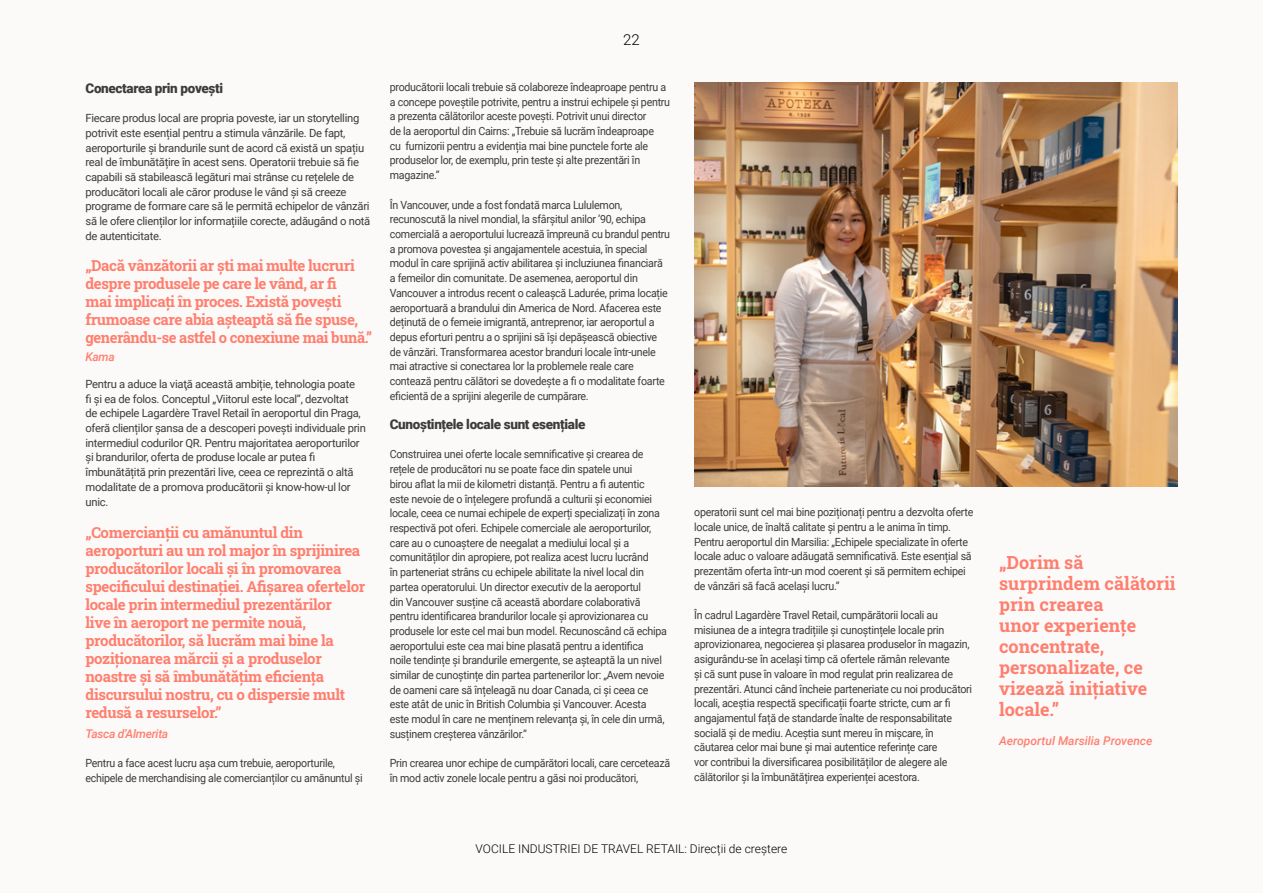
<style>
.page{position:relative;width:1263px;height:893px;background:#fcf9f9}
.page>*{position:absolute;margin:0;border:0;box-sizing:border-box;transform-origin:0 0}
.t1{font:18px/21px "Roboto Slab";color:#ff7f6e}
.t2{font:15px/18px "Roboto Slab";letter-spacing:-.025em;color:#ff7f6e}
.t3{font:300 15px "Roboto";color:#000}
.t4{font:900 13.5px "Roboto";letter-spacing:-.025em;color:#3c3c3b}
.t5{font:300 12px "Roboto";color:#000}
.t6{font:italic 500 12px "Roboto";color:#ff7f6e}
.t7{font:italic 500 12px "Roboto";letter-spacing:-.025em;color:#ff7f6e}
.t8{font:11.25px/14.7px "Roboto";letter-spacing:-.025em;color:#3c3c3b;scale:.95 1}
.t9{font:11.25px/14.7px "Roboto";letter-spacing:-.025em;color:#3c3c3b}
</style>
<div class="page">
<img style="left:694px;top:83px;width:483px;height:403px">
<p class="t4" style="left:86px;top:78px;width:139px">Conectarea prin povești</p>
<p class="t9" style="left:86px;top:110px;width:286px">Fiecare produs local are propria poveste, iar un storytelling potrivit este esențial pentru a stimula vânzările. De fapt, aeroporturile și brandurile sunt de acord că există un spațiu real de îmbunătățire în acest sens. Operatorii trebuie să fie capabili să stabilească legături mai strânse cu rețelele de producători locali ale căror produse le vând și să creeze programe de formare care să le permită echipelor de vânzări să le ofere clienților lor informațiile corecte, adăugând o notă de autenticitate.</p>
<h2 class="t2" style="left:86px;top:256px;width:288px">„Dacă vânzătorii ar ști mai multe lucruri despre produsele pe care le vând, ar fi<br>mai implicați în proces. Există povești frumoase care abia așteaptă să fie spuse, generându-se astfel o conexiune mai bună.”</h2>
<p class="t6" style="left:86px;top:349px;width:31px">Kama</p>
<p class="t9" style="left:86px;top:376px;width:282px">Pentru a aduce la viaţă această ambiție, tehnologia poate<br>fi şi ea de folos. Conceptul „Viitorul este local”, dezvoltat<br>de echipele Lagardère Travel Retail în aeroportul din Praga, oferă clienților șansa de a descoperi povești individuale prin intermediul codurilor QR. Pentru majoritatea aeroporturilor și brandurilor, oferta de produse locale ar putea fi îmbunătățită prin prezentări live, ceea ce reprezintă o altă modalitate de a promova producătorii și know-how-ul lor unic.</p>
<p class="t2" style="left:86px;top:523px;width:281px">„Comercianții cu amănuntul din aeroporturi au un rol major în sprijinirea producătorilor locali și în promovarea specificului destinației. Afișarea ofertelor locale prin intermediul prezentărilor<br>live în aeroport ne permite nouă, producătorilor, să lucrăm mai bine la poziționarea mărcii și a produselor noastre și să îmbunătățim eficiența discursului nostru, cu o dispersie mult redusă a resurselor.”</p>
<p class="t7" style="left:86px;top:725px;width:84px">Tasca d’Almerita</p>
<p class="t8" style="left:86px;top:755px;width:293px">Pentru a face acest lucru aşa cum trebuie, aeroporturile, echipele de merchandising ale comercianților cu amănuntul și</p>
<h2 class="t3" style="left:623px;top:29px;width:18px">22</h2>
<p class="t8" style="left:390px;top:79px;width:297px">producătorii locali trebuie să colaboreze îndeaproape pentru a a concepe poveștile potrivite, pentru a instrui echipele și pentru a prezenta călătorilor aceste povești. Potrivit unui director<br>de la aeroportul din Cairns: „Trebuie să lucrăm îndeaproape<br>cu furnizorii pentru a evidenția mai bine punctele forte ale produselor lor, de exemplu, prin teste și alte prezentări în magazine.”</p>
<p class="t8" style="left:390px;top:197px;width:297px">În Vancouver, unde a fost fondată marca Lululemon, recunoscută la nivel mondial, la sfârșitul anilor ’90, echipa comercială a aeroportului lucrează împreună cu brandul pentru a promova povestea și angajamentele acestuia, în special modul în care sprijină activ abilitarea și incluziunea financiară a femeilor din comunitate. De asemenea, aeroportul din Vancouver a introdus recent o caleaşcă Ladurée, prima locație aeroportuară a brandului din America de Nord. Afacerea este deținută de o femeie imigrantă, antreprenor, iar aeroportul a depus eforturi pentru a o sprijini să își depășească obiective de vânzări. Transformarea acestor branduri locale într-unele mai atractive si conectarea lor la problemele reale care contează pentru călători se dovedește a fi o modalitate foarte eficientă de a sprijini alegerile de cumpărare.</p>
<p class="t4" style="left:390px;top:415px;width:197px">Cunoștințele locale sunt esențiale</p>
<p class="t8" style="left:390px;top:447px;width:293px">Construirea unei oferte locale semnificative și crearea de rețele de producători nu se poate face din spatele unui<br>birou aflat la mii de kilometri distanță. Pentru a fi autentic<br>este nevoie de o înțelegere profundă a culturii și economiei locale, ceea ce numai echipele de experți specializați în zona respectivă pot oferi. Echipele comerciale ale aeroporturilor, care au o cunoaștere de neegalat a mediului local și a comunităților din apropiere, pot realiza acest lucru lucrând<br>în parteneriat strâns cu echipele abilitate la nivel local din partea operatorului. Un director executiv de la aeroportul<br>din Vancouver susține că această abordare colaborativă pentru identificarea brandurilor locale și aprovizionarea cu produsele lor este cel mai bun model. Recunoscând că echipa aeroportului este cea mai bine plasată pentru a identifica noile tendințe și brandurile emergente, se așteaptă la un nivel similar de cunoștințe din partea partenerilor lor: „Avem nevoie de oameni care să înțeleagă nu doar Canada, ci și ceea ce este atât de unic în British Columbia și Vancouver. Acesta este modul în care ne menținem relevanța și, în cele din urmă, susținem creșterea vânzărilor.”</p>
<p class="t8" style="left:390px;top:755px;width:297px">Prin crearea unor echipe de cumpărători locali, care cercetează în mod activ zonele locale pentru a găsi noi producători,</p>
<p class="t8" style="left:694px;top:504px;width:295px">operatorii sunt cel mai bine poziționați pentru a dezvolta oferte locale unice, de înaltă calitate și pentru a le anima în timp.<br>Pentru aeroportul din Marsilia: „Echipele specializate în oferte locale aduc o valoare adăugată semnificativă. Este esențial să prezentăm oferta într-un mod coerent și să permitem echipei de vânzări să facă acelaşi lucru.”</p>
<p class="t8" style="left:694px;top:607px;width:294px">În cadrul Lagardère Travel Retail, cumpărătorii locali au misiunea de a integra tradițiile și cunoștințele locale prin aprovizionarea, negocierea și plasarea produselor în magazin, asigurându-se în același timp că ofertele rămân relevante<br>și că sunt puse în valoare în mod regulat prin realizarea de prezentări. Atunci când încheie parteneriate cu noi producători locali, aceștia respectă specificații foarte stricte, cum ar fi angajamentul față de standarde înalte de responsabilitate socială și de mediu. Aceștia sunt mereu în mișcare, în căutarea celor mai bune și mai autentice referințe care<br>vor contribui la diversificarea posibilităților de alegere ale călătorilor și la îmbunătățirea experienței acestora.</p>
<p class="t5" style="left:476px;top:840px;width:313px">VOCILE INDUSTRIEI DE TRAVEL RETAIL: Direcții de creștere</p>
<h1 class="t1" style="left:999px;top:552px;width:178px">„Dorim să surprindem călătorii prin crearea<br>unor experiențe concentrate, personalizate, ce vizează inițiative locale.”</h1>
<p class="t6" style="left:999px;top:732px;width:155px">Aeroportul Marsilia Provence</p>
</div>
